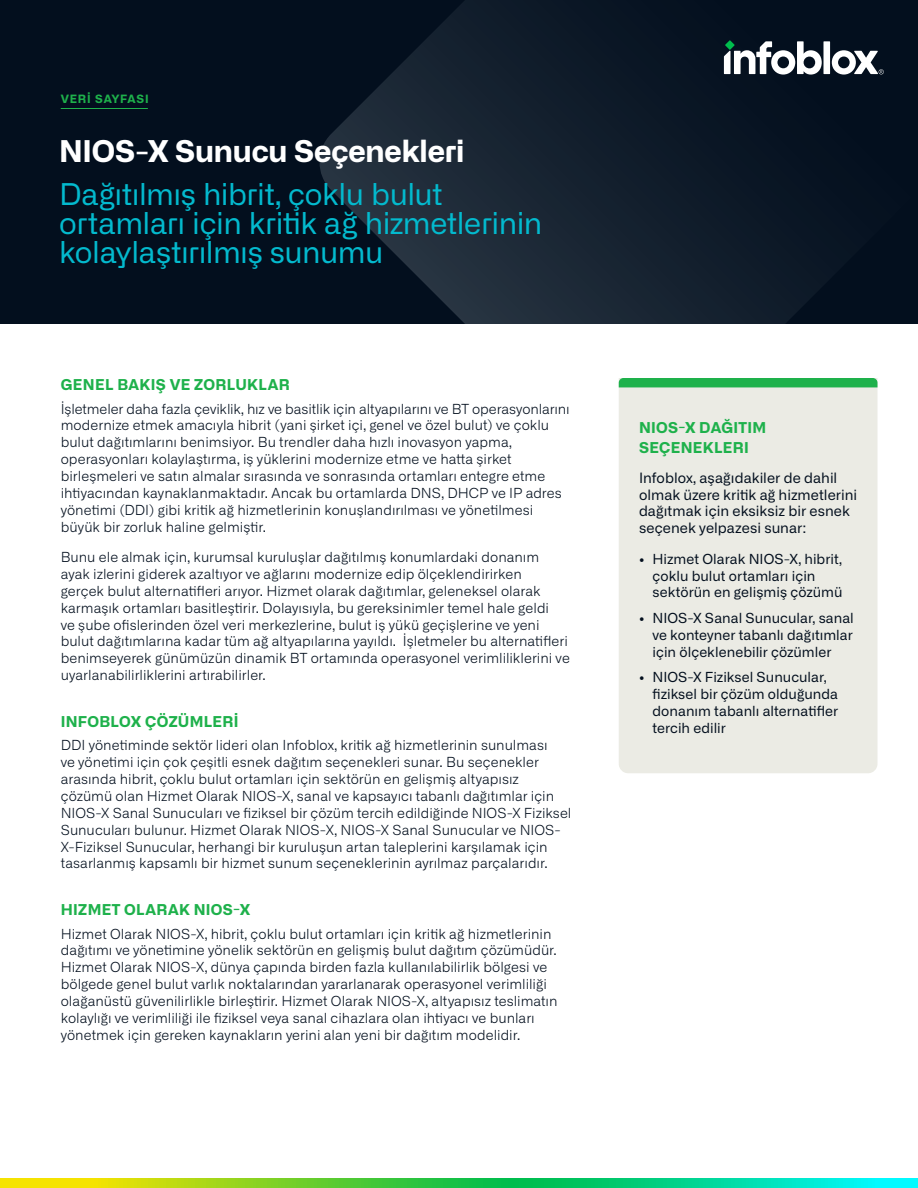
<style>
.page{position:relative;width:918px;height:1188px;background:#fff}
.page>*{position:absolute;margin:0;border:0;box-sizing:border-box;transform-origin:0 0}
.subtitle{font:30px/28.8px "Alliance No.2";letter-spacing:-.01em;color:#03bace}
.t1{font:700 30px "Alliance No.2";letter-spacing:-.005em;color:#fff}
.Heading_Level_1{font:700 15px "Alliance No.2";letter-spacing:.02em;color:#1eb14b}
.Side-bar_header{font:700 15px/19.5px "Alliance No.2";letter-spacing:.02em;color:#1eb14b}
.Side-bar_text{font:14.25px/16.8px "Alliance No.1";letter-spacing:.005em;color:#030f1e}
.body_text{font:300 13.8px/16.8px "Alliance No.1";color:#030f1e}
.t2{font:13.8px/16.8px "Alliance No.1";letter-spacing:.005em;color:#030f1e}
.t3{font:700 11.55px "Alliance No.2";letter-spacing:.065em;color:#1eb14b}
</style>
<div class="page">
<div style="left:0;top:0;width:918px;height:324px;background:#030f1e"></div>
<svg style="left:319px;top:0;width:564px;height:324px"></svg>
<div style="left:823px;top:41px;width:7px;height:33px;background:#fff"></div>
<svg style="left:832px;top:50px;width:52px;height:24px"></svg>
<svg style="left:724px;top:41px;width:98px;height:33px"></svg>
<hr style="left:61px;top:108px;width:87px;height:1px;background:#1eb14b">
<svg style="left:0;top:1179px;width:918px;height:9px;background:#4dd55b"></svg>
<div style="left:619px;top:387px;width:259px;height:386px;background:#ebebe4"></div>
<div style="left:619px;top:378px;width:259px;height:9px;background:#1eb14b"></div>
<p class="t3" style="left:61px;top:91px;width:90px">VERİ SAYFASI</p>
<p class="t1" style="left:59px;top:131px;width:407px">NIOS-X Sunucu Seçenekleri</p>
<p class="subtitle" style="left:59px;top:180px;width:485px">Dağıtılmış hibrit, çoklu bulut ortamları için kritik ağ hizmetlerinin kolaylaştırılmış sunumu</p>
<p class="Heading_Level_1" style="left:61px;top:375px;width:230px">GENEL BAKIŞ VE ZORLUKLAR</p>
<p class="body_text" style="left:61px;top:400px;width:510px">İşletmeler daha fazla çeviklik, hız ve basitlik için altyapılarını ve BT operasyonlarını modernize etmek amacıyla hibrit (yani şirket içi, genel ve özel bulut) ve çoklu bulut dağıtımlarını benimsiyor. Bu trendler daha hızlı inovasyon yapma, operasyonları kolaylaştırma, iş yüklerini modernize etme ve hatta şirket birleşmeleri ve satın almalar sırasında ve sonrasında ortamları entegre etme ihtiyacından kaynaklanmaktadır. Ancak bu ortamlarda DNS, DHCP ve IP adres yönetimi (DDI) gibi kritik ağ hizmetlerinin konuşlandırılması ve yönetilmesi büyük bir zorluk haline gelmiştir.</p>
<p class="body_text" style="left:61px;top:549px;width:511px">Bunu ele almak için, kurumsal kuruluşlar dağıtılmış konumlardaki donanım ayak izlerini giderek azaltıyor ve ağlarını modernize edip ölçeklendirirken<br>gerçek bulut alternatifleri arıyor. Hizmet olarak dağıtımlar, geleneksel olarak karmaşık ortamları basitleştirir. Dolayısıyla, bu gereksinimler temel hale geldi<br>ve şube ofislerinden özel veri merkezlerine, bulut iş yükü geçişlerine ve yeni bulut dağıtımlarına kadar tüm ağ altyapılarına yayıldı. İşletmeler bu alternatifleri benimseyerek günümüzün dinamik BT ortamında operasyonel verimliliklerini ve uyarlanabilirliklerini artırabilirler.</p>
<p class="Heading_Level_1" style="left:61px;top:711px;width:179px">INFOBLOX ÇÖZÜMLERİ</p>
<p class="body_text" style="left:61px;top:737px;width:512px">DDI yönetiminde sektör lideri olan Infoblox, kritik ağ hizmetlerinin sunulması<br>ve yönetimi için çok çeşitli esnek dağıtım seçenekleri sunar. Bu seçenekler arasında hibrit, çoklu bulut ortamları için sektörün en gelişmiş altyapısız çözümü olan Hizmet Olarak NIOS-X, sanal ve kapsayıcı tabanlı dağıtımlar için NIOS-X Sanal Sunucuları ve fiziksel bir çözüm tercih edildiğinde NIOS-X Fiziksel Sunucuları bulunur. Hizmet Olarak NIOS-X, NIOS-X Sanal Sunucular ve NIOS-X-Fiziksel Sunucular, herhangi bir kuruluşun artan taleplerini karşılamak için tasarlanmış kapsamlı bir hizmet sunum seçeneklerinin ayrılmaz parçalarıdır.</p>
<p class="Heading_Level_1" style="left:61px;top:900px;width:191px">HIZMET OLARAK NIOS-X</p>
<p class="body_text" style="left:61px;top:925px;width:498px">Hizmet Olarak NIOS-X, hibrit, çoklu bulut ortamları için kritik ağ hizmetlerinin dağıtımı ve yönetimine yönelik sektörün en gelişmiş bulut dağıtım çözümüdür.<br>Hizmet Olarak NIOS-X, dünya çapında birden fazla kullanılabilirlik bölgesi ve bölgede genel bulut varlık noktalarından yararlanarak operasyonel verimliliği olağanüstü güvenilirlikle birleştirir. Hizmet Olarak NIOS-X, altyapısız teslimatın kolaylığı ve verimliliği ile fiziksel veya sanal cihazlara olan ihtiyacı ve bunları yönetmek için gereken kaynakların yerini alan yeni bir dağıtım modelidir.</p>
<p class="Side-bar_header" style="left:639px;top:418px;width:129px">NIOS-X DAĞITIM<br>SEÇENEKLERI</p>
<p class="Side-bar_text" style="left:639px;top:469px;width:220px">Infoblox, aşağıdakiler de dahil olmak üzere kritik ağ hizmetlerini dağıtmak için eksiksiz bir esnek seçenek yelpazesi sunar:</p>
<p class="t2" style="left:652px;top:550px;width:191px;text-indent:-14px">• Hizmet Olarak NIOS-X, hibrit, çoklu bulut ortamları için sektörün en gelişmiş çözümü</p>
<p class="t2" style="left:652px;top:610px;width:203px;text-align:justify;text-indent:-14px">• NIOS-X Sanal Sunucular, sanal ve konteyner tabanlı dağıtımlar için ölçeklenebilir çözümler</p>
<p class="t2" style="left:652px;top:669px;width:187px;text-indent:-14px">• NIOS-X Fiziksel Sunucular, fiziksel bir çözüm olduğunda donanım tabanlı alternatifler tercih edilir</p>
</div>
